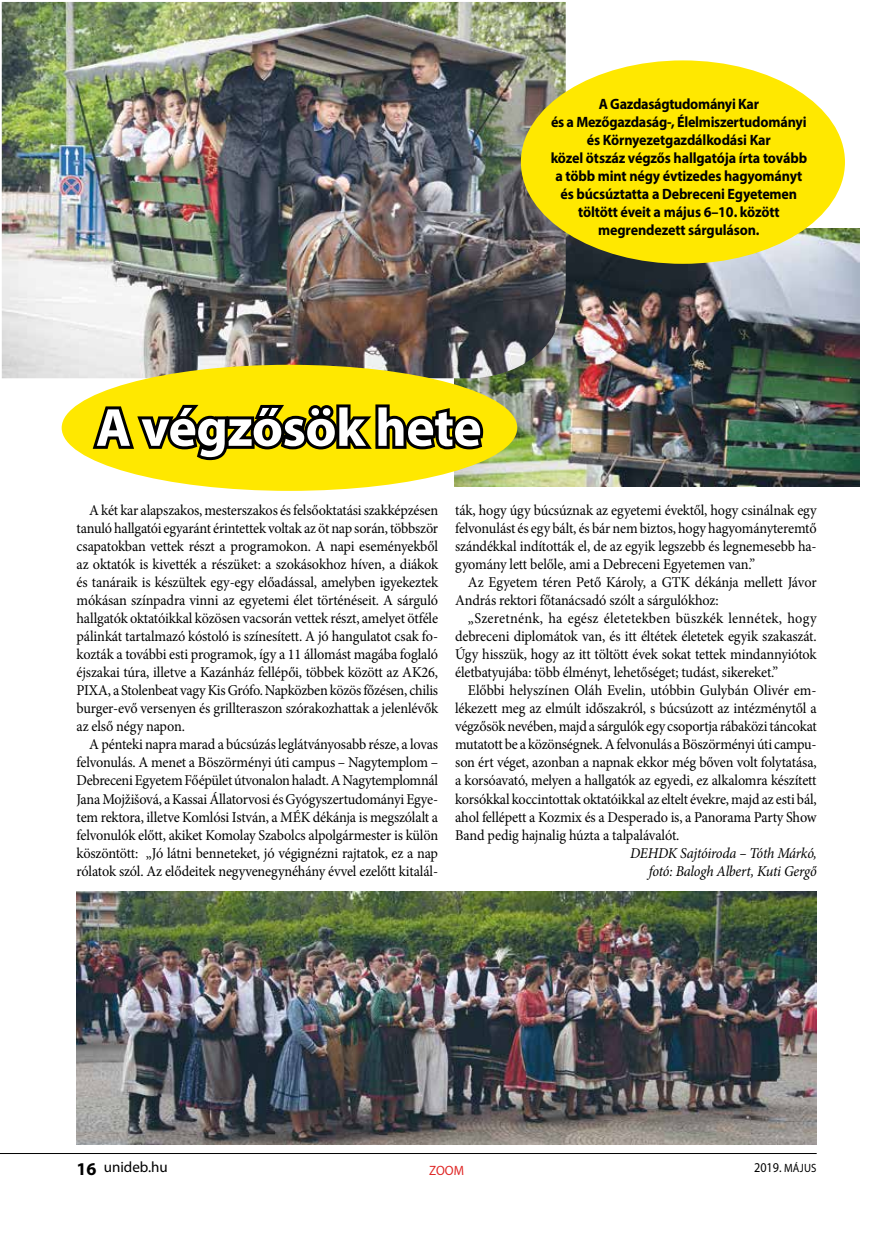
<style>
.page{position:relative;width:872px;height:1234px;background:#fff}
.page>*{position:absolute;margin:0;border:0;box-sizing:border-box;transform-origin:0 0}
.t1{font:700 54px "Myriad Pro";letter-spacing:-.01em;color:#fff}
.t2{font:15px/18px "Minion Pro";letter-spacing:-.01em;color:#000;text-align:justify;scale:.95 1}
.t3{font:700 15px/18px "Myriad Pro";letter-spacing:-.01em;color:#000;text-align:center;scale:.94 1}
.t4{font:italic 15px/18px "Minion Pro";letter-spacing:-.02em;color:#000;text-align:right;scale:.95 1}
.t5{font:15px "Myriad Pro";color:#000}
.t6{font:13.5px "Myriad Pro";color:#000;scale:.9 1}
.t7{font:13.5px "Myriad Pro";color:#df2625;scale:.95 1}
.s1{font-weight:700;font-size:18px}
.s2{font-size:12px}
</style>
<div class="page">
<hr style="left:0;top:1152px;width:816px;height:1px;background:#000">
<img style="left:455px;top:228px;width:405px;height:258px">
<img style="left:2px;top:2px;width:564px;height:376px">
<img style="left:77px;top:891px;width:739px;height:253px">
<div style="left:62px;top:365px;width:455px;height:126px;background:#ffe800;border-radius:50%"></div>
<div style="left:521px;top:60px;width:324px;height:204px;background:#ffe800;border-radius:50%"></div>
<svg style="left:89px;top:404px;width:397px;height:59px"></svg>
<h1 class="t1" style="left:96px;top:392px;width:387px">A végzősök hete</h1>
<p class="t3" style="left:550px;top:94px;width:274px">A Gazdaságtudományi Kar<br>és a Mezőgazdaság-, Élelmiszertudományi és Környezetgazdálkodási Kar<br>közel ötszáz végzős hallgatója írta tovább a több mint négy évtizedes hagyományt és búcsúztatta a Debreceni Egyetemen töltött éveit a május 6–10. között megrendezett sárguláson.</p>
<p class="t2" style="left:77px;top:501px;width:382px;text-indent:13px">A két kar alapszakos, mesterszakos és felsőoktatási szakképzésen tanuló hallgatói egyaránt érintettek voltak az öt nap során, többször csapatokban vettek részt a programokon. A napi eseményekből az oktatók is kivették a részüket: a szokásokhoz híven, a diákok és tanáraik is készültek egy-egy előadással, amelyben igyekeztek mókásan színpadra vinni az egyetemi élet történéseit. A sárguló hallgatók oktatóikkal közösen vacsorán vettek részt, amelyet ötféle pálinkát tartalmazó kóstoló is színesített. A jó hangulatot csak fo&shy;kozták a további esti programok, így a 11 állomást magába foglaló éjszakai túra, illetve a Kazánház fellépői, többek között az AK26, PIXA, a Stolenbeat vagy Kis Grófo. Napközben közös főzésen, chilis burger-evő versenyen és grillteraszon szórakozhattak a jelenlévők az első négy napon.</p>
<p class="t2" style="left:77px;top:735px;width:382px;text-indent:13px">A pénteki napra marad a búcsúzás leglátványosabb része, a lovas felvonulás. A menet a Böszörményi úti campus – Nagytemplom – Debreceni Egyetem Főépület útvonalon haladt. A Nagytemplomnál Jana Mojžišová, a Kassai Állatorvosi és Gyógyszertudományi Egye&shy;tem rektora, illetve Komlósi István, a MÉK dékánja is megszólalt a felvonulók előtt, akiket Komolay Szabolcs alpolgármester is külön köszöntött: „Jó látni benneteket, jó végignézni rajtatok, ez a nap rólatok szól. Az elődeitek negyvenegynéhány évvel ezelőtt kitalál-</p>
<p class="t2" style="left:455px;top:501px;width:382px">ták, hogy úgy búcsúznak az egyetemi évektől, hogy csinálnak egy felvonulást és egy bált, és bár nem biztos, hogy hagyományteremtő szándékkal indították el, de az egyik legszebb és legnemesebb ha&shy;gyomány lett belőle, ami a Debreceni Egyetemen van.”</p>
<p class="t2" style="left:455px;top:573px;width:382px;text-indent:13px">Az Egyetem téren Pető Károly, a GTK dékánja mellett Jávor<br>András rektori főtanácsadó szólt a sárgulókhoz:</p>
<p class="t2" style="left:455px;top:609px;width:382px;text-indent:13px">„Szeretnénk, ha egész életetekben büszkék lennétek, hogy debreceni diplomátok van, és itt éltétek életetek egyik szakaszát.<br>Úgy hisszük, hogy az itt töltött évek sokat tettek mindannyiótok életbatyujába: több élményt, lehetőséget; tudást, sikereket.”</p>
<p class="t2" style="left:455px;top:681px;width:382px;text-indent:13px">Előbbi helyszínen Oláh Evelin, utóbbin Gulybán Olivér em&shy;lékezett meg az elmúlt időszakról, s búcsúzott az intézménytől a végzősök nevében, majd a sárgulók egy csoportja rábaközi táncokat mutatott be a közönségnek. A felvonulás a Böszörményi úti campu&shy;son ért véget, azonban a napnak ekkor még bőven volt folytatása, a korsóavató, melyen a hallgatók az egyedi, ez alkalomra készített korsókkal koccintottak oktatóikkal az eltelt évekre, majd az esti bál, ahol fellépett a Kozmix és a Desperado is, a Panorama Party Show Band pedig hajnalig húzta a talpalávalót.</p>
<p class="t4" style="left:630px;top:843px;width:198px">DEHDK Sajtóiroda – Tóth Márkó, fotó: Balogh Albert, Kuti Gergő</p>
<p class="t5" style="left:77px;top:1157px;width:93px"><span class="s1">16</span> unideb.hu</p>
<p class="t7" style="left:429px;top:1161px;width:37px">ZOOM</p>
<p class="t6" style="left:754px;top:1158px;width:71px">2019. <span class="s2">május</span></p>
</div>
